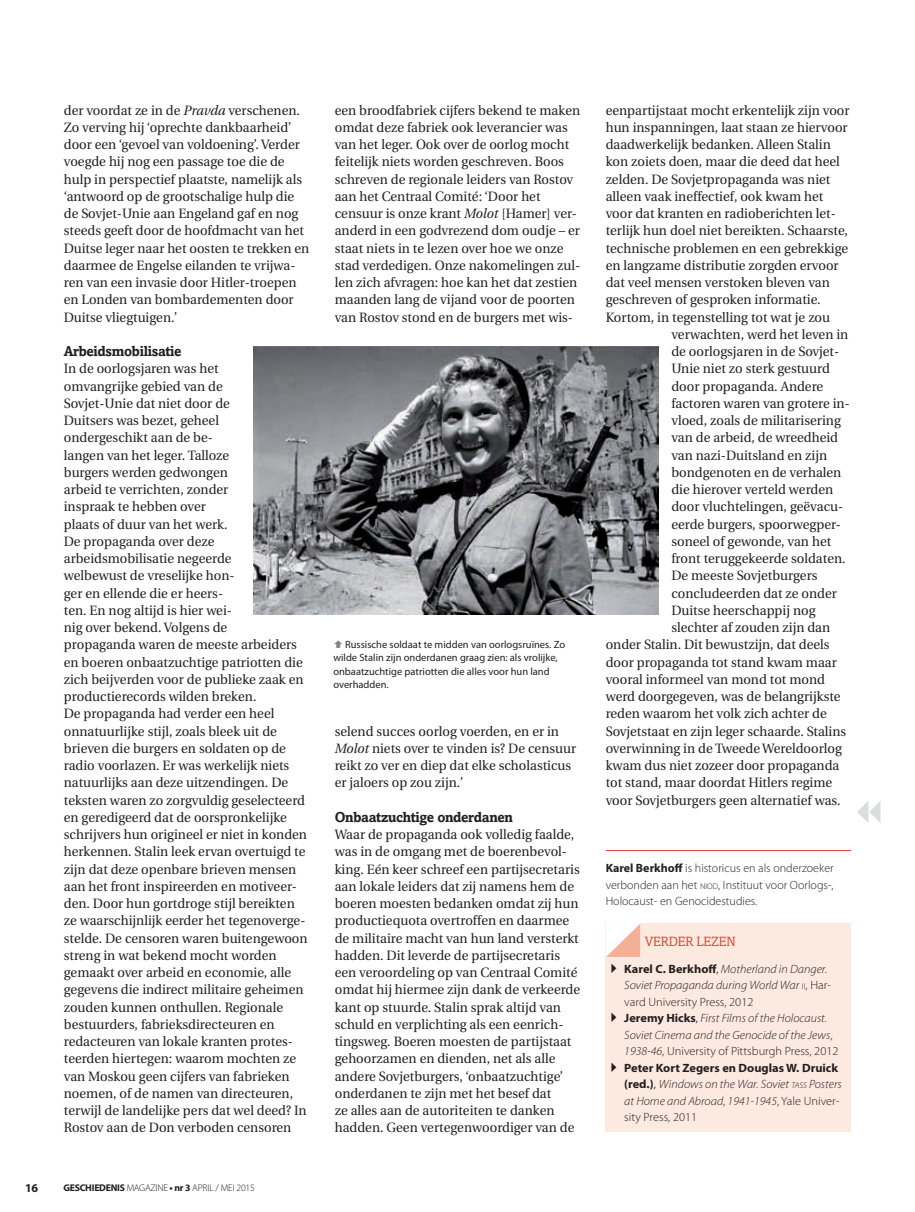
<style>
.page{position:relative;width:915px;height:1212px;background:#fff}
.page>*{position:absolute;margin:0;border:0;box-sizing:border-box;transform-origin:0 0}
.t1{font:700 14.25px "Amasis";letter-spacing:-.025em;color:#231f20}
.t2{font:13.5px/17.2px "Utopia";color:#231f20}
.t3{font:13.5px "Amasis";letter-spacing:-.01em;color:#e53e30;scale:.94 1}
.t4{font:italic 300 12px/16.5px "Myriad Pro";color:#231f20}
.t5{font:300 12px/16.5px "Myriad Pro";color:#231f20;text-align:justify}
.t6{font:700 12px "Myriad Pro";color:#231f20}
.t7{font:10.5px/13.5px "Myriad Pro";color:#231f20}
.t8{font:300 9.75px "Myriad Pro";letter-spacing:-.025em;color:#231f20}
.s1{font-style:italic}
.s2{font-weight:700}
.s3{font-size:8.4px}
.s4{font-weight:700;font-style:normal}
.s5{font-weight:400;font-style:normal;font-size:10.5px}
.s6{font-style:normal;font-size:8.4px}
.s7{font-style:normal}
</style>
<div class="page">
<hr style="left:605px;top:850px;width:245px;height:1px;background:#e53e30">
<div style="left:605px;top:923px;width:245px;height:209px;background:#fce9e0"></div>
<svg style="left:606px;top:923px;width:34px;height:34px"></svg>
<img style="left:253px;top:346px;width:405px;height:269px">
<p class="t2" style="left:64px;top:102px;width:247px">der voordat ze in de <span class="s1">Pravda</span> verschenen.<br>Zo verving hij ‘oprechte dankbaarheid’ door een ‘gevoel van voldoening’. Verder voegde hij nog een passage toe die de hulp in perspectief plaatste, namelijk als ‘antwoord op de grootschalige hulp die de Sovjet-Unie aan Engeland gaf en nog steeds geeft door de hoofdmacht van het Duitse leger naar het oosten te trekken en daarmee de Engelse eilanden te vrijwa&shy;ren van een invasie door Hitler-troepen en Londen van bombardementen door Duitse vliegtuigen.’</p>
<p class="t1" style="left:64px;top:342px;width:119px">Arbeidsmobilisatie</p>
<p class="t2" style="left:64px;top:360px;width:245px">In de oorlogsjaren was het<br>omvangrijke gebied van de<br>Sovjet-Unie dat niet door de<br>Duitsers was bezet, geheel<br>ondergeschikt aan de be-<br>langen van het leger. Talloze<br>burgers werden gedwongen<br>arbeid te verrichten, zonder<br>inspraak te hebben over<br>plaats of duur van het werk.<br>De propaganda over deze arbeidsmobilisatie negeerde<br>welbewust de vreselijke hon-<br>ger en ellende die er heers-<br>ten. En nog altijd is hier wei-<br>nig over bekend. Volgens de<br>propaganda waren de meeste arbeiders en boeren onbaatzuchtige patriotten die zich beijverden voor de publieke zaak en productierecords wilden breken.<br>De propaganda had verder een heel onnatuurlijke stijl, zoals bleek uit de brieven die burgers en soldaten op de radio voorlazen. Er was werkelijk niets natuurlijks aan deze uitzendingen. De teksten waren zo zorgvuldig geselecteerd en geredigeerd dat de oorspronkelijke schrijvers hun origineel er niet in konden herkennen. Stalin leek ervan overtuigd te zijn dat deze openbare brieven mensen aan het front inspireerden en motiveer&shy;den. Door hun gortdroge stijl bereikten ze waarschijnlijk eerder het tegenoverge&shy;stelde. De censoren waren buitengewoon streng in wat bekend mocht worden gemaakt over arbeid en economie, alle gegevens die indirect militaire geheimen zouden kunnen onthullen. Regionale bestuurders, fabrieksdirecteuren en redacteuren van lokale kranten protes&shy;teerden hiertegen: waarom mochten ze van Moskou geen cijfers van fabrieken noemen, of de namen van directeuren, terwijl de landelijke pers dat wel deed? In Rostov aan de Don verboden censoren</p>
<p class="t6" style="left:25px;top:1181px;width:15px">16</p>
<p class="t8" style="left:63px;top:1183px;width:193px"><span class="s2">GESCHIEDENIS</span> MAGAZINE <span class="s2">• nr 3</span> APRIL / MEI 2015</p>
<p class="t2" style="left:334px;top:102px;width:247px">een broodfabriek cijfers bekend te maken omdat deze fabriek ook leverancier was van het leger. Ook over de oorlog mocht feitelijk niets worden geschreven. Boos schreven de regionale leiders van Rostov aan het Centraal Comité: ‘Door het censuur is onze krant <span class="s1">Molot</span> [Hamer] ver&shy;anderd in een godvrezend dom oudje – er staat niets in te lezen over hoe we onze stad verdedigen. Onze nakomelingen zul&shy;len zich afvragen: hoe kan het dat zestien maanden lang de vijand voor de poorten van Rostov stond en de burgers met wis-</p>
<p class="t7" style="left:333px;top:638px;width:233px;text-indent:12px">Russische soldaat te midden van oorlogsruïnes. Zo wilde Stalin zijn onderdanen graag zien: als vrolijke, onbaatzuchtige patriotten die alles voor hun land overhadden.</p>
<p class="t2" style="left:334px;top:723px;width:243px">selend succes oorlog voerden, en er in <span class="s1">Molot</span> niets over te vinden is? De censuur reikt zo ver en diep dat elke scholasticus er jaloers op zou zijn.’</p>
<p class="t1" style="left:334px;top:808px;width:180px">Onbaatzuchtige onderdanen</p>
<p class="t2" style="left:334px;top:826px;width:247px">Waar de propaganda ook volledig faalde, was in de omgang met de boerenbevol&shy;king. Eén keer schreef een partijsecretaris aan lokale leiders dat zij namens hem de boeren moesten bedanken omdat zij hun productiequota overtroffen en daarmee de militaire macht van hun land versterkt hadden. Dit leverde de partijsecretaris een veroordeling op van Centraal Comité omdat hij hiermee zijn dank de verkeerde kant op stuurde. Stalin sprak altijd van schuld en verplichting als een eenrich&shy;tingsweg. Boeren moesten de partijstaat gehoorzamen en dienden, net als alle andere Sovjetburgers, ‘onbaatzuchtige’ onderdanen te zijn met het besef dat<br>ze alles aan de autoriteiten te danken hadden. Geen vertegenwoordiger van de</p>
<p class="t2" style="left:605px;top:102px;width:245px">eenpartijstaat mocht erkentelijk zijn voor</p>
<p class="t2" style="left:605px;top:119px;width:243px">hun inspanningen, laat staan ze hiervoor</p>
<p class="t2" style="left:605px;top:136px;width:226px">daadwerkelijk bedanken. Alleen Stalin</p>
<p class="t2" style="left:605px;top:153px;width:235px">kon zoiets doen, maar die deed dat heel</p>
<p class="t2" style="left:605px;top:171px;width:226px">zelden. De Sovjetpropaganda was niet</p>
<p class="t2" style="left:605px;top:188px;width:219px">alleen vaak ineffectief, ook kwam het</p>
<p class="t2" style="left:605px;top:205px;width:232px">voor dat kranten en radioberichten let-</p>
<p class="t2" style="left:605px;top:222px;width:244px">terlijk hun doel niet bereikten. Schaarste,</p>
<p class="t2" style="left:605px;top:240px;width:244px">technische problemen en een gebrekkige</p>
<p class="t2" style="left:605px;top:257px;width:234px">en langzame distributie zorgden ervoor</p>
<p class="t2" style="left:605px;top:274px;width:225px">dat veel mensen verstoken bleven van</p>
<p class="t2" style="left:605px;top:291px;width:216px">geschreven of gesproken informatie.</p>
<p class="t2" style="left:605px;top:309px;width:226px">Kortom, in tegenstelling tot wat je zou</p>
<p class="t2" style="left:671px;top:326px;width:178px">verwachten, werd het leven in</p>
<p class="t2" style="left:671px;top:343px;width:169px">de oorlogsjaren in de Sovjet-</p>
<p class="t2" style="left:671px;top:360px;width:160px">Unie niet zo sterk gestuurd</p>
<p class="t2" style="left:671px;top:378px;width:153px">door propaganda. Andere</p>
<p class="t2" style="left:671px;top:395px;width:180px">factoren waren van grotere in-</p>
<p class="t2" style="left:671px;top:412px;width:171px">vloed, zoals de militarisering</p>
<p class="t2" style="left:671px;top:429px;width:168px">van de arbeid, de wreedheid</p>
<p class="t2" style="left:671px;top:447px;width:157px">van nazi-Duitsland en zijn</p>
<p class="t2" style="left:671px;top:464px;width:171px">bondgenoten en de verhalen</p>
<p class="t2" style="left:671px;top:481px;width:163px">die hierover verteld werden</p>
<p class="t2" style="left:671px;top:498px;width:173px">door vluchtelingen, geëvacu-</p>
<p class="t2" style="left:671px;top:516px;width:171px">eerde burgers, spoorwegper-</p>
<p class="t2" style="left:671px;top:533px;width:161px">soneel of gewonde, van het</p>
<p class="t2" style="left:671px;top:550px;width:176px">front teruggekeerde soldaten.</p>
<p class="t2" style="left:671px;top:567px;width:147px">De meeste Sovjetburgers</p>
<p class="t2" style="left:671px;top:585px;width:167px">concludeerden dat ze onder</p>
<p class="t2" style="left:671px;top:602px;width:146px">Duitse heerschappij nog</p>
<p class="t2" style="left:671px;top:619px;width:160px">slechter af zouden zijn dan</p>
<p class="t2" style="left:605px;top:636px;width:225px">onder Stalin. Dit bewustzijn, dat deels</p>
<p class="t2" style="left:605px;top:654px;width:232px">door propaganda tot stand kwam maar</p>
<p class="t2" style="left:605px;top:671px;width:221px">vooral informeel van mond tot mond</p>
<p class="t2" style="left:605px;top:688px;width:236px">werd doorgegeven, was de belangrijkste</p>
<p class="t2" style="left:605px;top:705px;width:222px">reden waarom het volk zich achter de</p>
<p class="t2" style="left:605px;top:723px;width:242px">Sovjetstaat en zijn leger schaarde. Stalins</p>
<p class="t2" style="left:605px;top:740px;width:237px">overwinning in de Tweede Wereldoorlog</p>
<p class="t2" style="left:605px;top:757px;width:235px">kwam dus niet zozeer door propaganda</p>
<p class="t2" style="left:605px;top:774px;width:228px">tot stand, maar doordat Hitlers regime</p>
<p class="t2" style="left:605px;top:792px;width:236px">voor Sovjetburgers geen alternatief was.</p>
<p class="t5" style="left:605px;top:860px;width:229px"><span class="s2">Karel Berkhoff</span> is historicus en als onderzoeker verbonden aan het <span class="s3">niod</span>, Instituut voor Oorlogs-, Holocaust- en Genocidestudies.</p>
<p class="t3" style="left:644px;top:933px;width:98px">VERDER LEZEN</p>
<p class="t4" style="left:624px;top:960px;width:208px;text-indent:-19px">✔ <span class="s4">Karel C. Berkhoff</span><span class="s5">,</span> Motherland in Danger.<br>Soviet Propaganda during World War <span class="s6">ii</span><span class="s7">, Har&shy;vard University Press, 2012</span></p>
<p class="t4" style="left:624px;top:1010px;width:215px;text-indent:-19px">✔ <span class="s4">Jeremy Hicks</span><span class="s5">,</span> First Films of the Holocaust.<br>Soviet Cinema and the Genocide of the Jews<span class="s7">,<br></span>1938-46<span class="s7">, University of Pittsburgh Press, 2012</span></p>
<p class="t4" style="left:624px;top:1059px;width:219px;text-indent:-19px">✔ <span class="s4">Peter Kort Zegers en Douglas W. Druick (red.)</span><span class="s5">,</span> Windows on the War. Soviet <span class="s3">TASS</span> Posters at Home and Abroad<span class="s7">,</span> 1941-1945<span class="s7">, Yale Univer&shy;sity Press, 2011</span></p>
</div>
